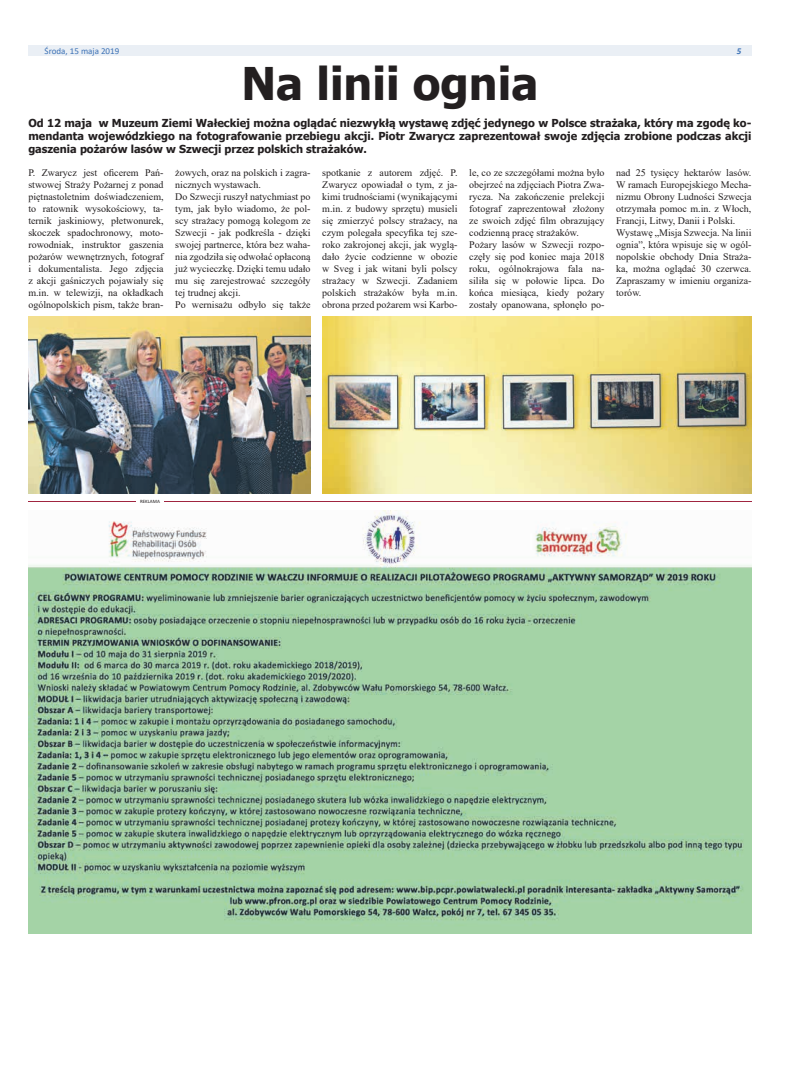
<style>
.page{position:relative;width:794px;height:1092px;background:#fff}
.page>*{position:absolute;margin:0;border:0;box-sizing:border-box;transform-origin:0 0}
.t1{font:700 45px "Tahoma";color:#231f20}
.t2{font:700 11px/13.2px "Tahoma";color:#231f20;text-align:justify}
.t3{font:10px/12px "Times New Roman";color:#231f20}
.t4{font:9px "Calibri";color:#3d72b6}
.t5{font:italic 700 9px "Calibri";color:#3d72b6}
.t6{font:5px "Calibri";color:#231f20}
</style>
<div class="page">
<div style="left:28px;top:45px;width:723px;height:11px;background:#eaeff5"></div>
<hr style="left:28px;top:501px;width:723px;height:1px;background:#a02540">
<hr style="left:136px;top:499px;width:28px;height:4px;background:#fff">
<img style="left:28px;top:510px;width:723px;height:423px">
<img style="left:322px;top:317px;width:429px;height:176px">
<img style="left:28px;top:317px;width:282px;height:176px">
<p class="t4" style="left:45px;top:44px;width:76px">Środa, 15 maja 2019</p>
<p class="t5" style="left:736px;top:44px;width:6px">5</p>
<h1 class="t1" style="left:242px;top:52px;width:298px">Na linii ognia</h1>
<p class="t2" style="left:28px;top:116px;width:724px">Od 12 maja w Muzeum Ziemi Wałeckiej można oglądać niezwykłą wystawę zdjęć jedynego w Polsce strażaka, który ma zgodę ko&shy;mendanta wojewódzkiego na fotografowanie przebiegu akcji. Piotr Zwarycz zaprezentował swoje zdjęcia zrobione podczas akcji gaszenia pożarów lasów w Szwecji przez polskich strażaków.</p>
<p class="t3" style="left:28px;top:167px;width:137px;text-align:justify">P. Zwarycz jest oficerem Pań&shy;stwowej Straży Pożarnej z ponad piętnastoletnim doświadczeniem, to ratownik wysokościowy, ta&shy;ternik jaskiniowy, płetwonurek, skoczek spadochronowy, moto&shy;rowodniak, instruktor gaszenia pożarów wewnętrznych, fotograf i dokumentalista. Jego zdjęcia z akcji gaśniczych pojawiały się m.in. w telewizji, na okładkach ogólnopolskich pism, także bran-</p>
<p class="t3" style="left:175px;top:167px;width:137px">żowych, oraz na polskich i zagra&shy;nicznych wystawach.<br>Do Szwecji ruszył natychmiast po tym, jak było wiadomo, że pol&shy;scy strażacy pomogą kolegom ze<br>Szwecji - jak podkreśla - dzięki swojej partnerce, która bez waha&shy;nia zgodziła się odwołać opłaconą już wycieczkę. Dzięki temu udało mu się zarejestrować szczegóły tej trudnej akcji.<br>Po wernisażu odbyło się także</p>
<p class="t3" style="left:322px;top:167px;width:137px;text-align:justify">spotkanie z autorem zdjęć. P.<br>Zwarycz opowiadał o tym, z ja&shy;kimi trudnościami (wynikającymi m.in. z budowy sprzętu) musieli się zmierzyć polscy strażacy, na czym polegała specyfika tej sze&shy;roko zakrojonej akcji, jak wyglą&shy;dało życie codzienne w obozie w Sveg i jak witani byli polscy strażacy w Szwecji. Zadaniem polskich strażaków była m.in. obrona przed pożarem wsi Karbo-</p>
<p class="t3" style="left:469px;top:167px;width:137px">le, co ze szczegółami można było obejrzeć na zdjęciach Piotra Zwa&shy;rycza. Na zakończenie prelekcji fotograf zaprezentował złożony ze swoich zdjęć film obrazujący codzienną pracę strażaków.<br>Pożary lasów w Szwecji rozpo&shy;częły się pod koniec maja 2018 roku, ogólnokrajowa fala na&shy;siliła się w połowie lipca. Do końca miesiąca, kiedy pożary zostały opanowana, spłonęło po-</p>
<p class="t3" style="left:616px;top:167px;width:137px">nad 25 tysięcy hektarów lasów.<br>W ramach Europejskiego Mecha&shy;nizmu Obrony Ludności Szwecja otrzymała pomoc m.in. z Włoch,<br>Francji, Litwy, Danii i Polski.<br>Wystawę „Misja Szwecja. Na linii ognia”, która wpisuje się w ogól&shy;nopolskie obchody Dnia Straża&shy;ka, można oglądać 30 czerwca.<br>Zapraszamy w imieniu organiza&shy;torów.</p>
<p class="t6" style="left:140px;top:498px;width:21px">REKLAMA</p>
</div>
